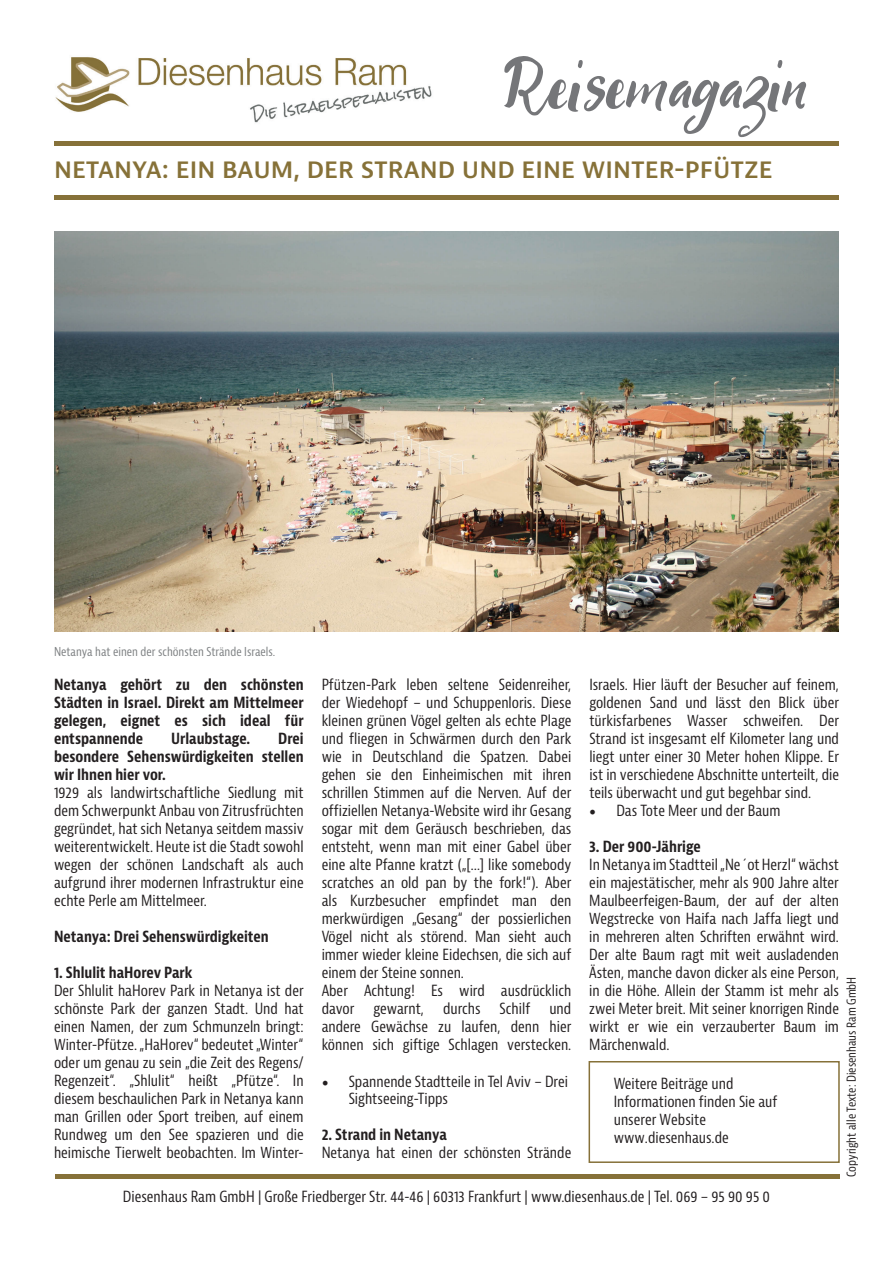
<style>
.page{position:relative;width:893px;height:1263px;background:#fff}
.page>*{position:absolute;margin:0;border:0;box-sizing:border-box;transform-origin:0 0}
.t1{font:60px "ariflikey";color:#757679}
.t2{font:600 24px "Bernina Sans";color:#867138}
.t3{font:condensed 15px/18px "Bernina Sans";color:#231f20;text-align:justify}
.t4{font:700 condensed 15px/18px "Bernina Sans";color:#231f20;text-align:justify}
.t5{font:condensed 12px "Bernina Sans";color:#7d8082}
.t6{font:condensed 12px "Bernina Sans";color:#231f20}
.s1{font-family:"Minion Pro";font-stretch:normal;font-size:18px}
</style>
<div class="page">
<div style="left:589px;top:1061px;width:251px;height:102px;background:#fff;border:2px solid #867139"></div>
<img style="left:55px;top:57px;width:377px;height:66px">
<img style="left:54px;top:232px;width:785px;height:399px">
<div style="left:55px;top:1174px;width:784px;height:5px;background:#867139"></div>
<hr style="left:54px;top:141px;width:785px;height:4px;background:#867139">
<div style="left:54px;top:195px;width:785px;height:5px;background:#867139"></div>
<h1 class="t1" style="left:504px;top:51px;width:304px">Reisemagazin</h1>
<h2 class="t2" style="left:54px;top:153px;width:720px">NETANYA: EIN BAUM, DER STRAND UND EINE WINTER-PFÜTZE</h2>
<p class="t5" style="left:54px;top:644px;width:223px">Netanya hat einen der schönsten Strände Israels.</p>
<p class="t4" style="left:54px;top:676px;width:251px">Netanya gehört zu den schönsten Städten in Israel. Direkt am Mittelmeer gelegen, eignet es sich ideal für entspannende</p>
<p class="t4" style="left:54px;top:730px;width:251px;text-indent:224px">Drei besondere Sehenswürdigkeiten stellen wir Ihnen hier vor.</p>
<p class="t3" style="left:54px;top:784px;width:251px">1929 als landwirtschaftliche Siedlung mit dem Schwerpunkt Anbau von Zitrusfrüchten gegründet, hat sich Netanya seitdem massiv weiterentwickelt. Heute ist die Stadt sowohl wegen der schönen Landschaft als auch aufgrund ihrer modernen Infrastruktur eine echte Perle am Mittelmeer.</p>
<p class="t4" style="left:54px;top:928px;width:216px">Netanya: Drei Sehenswürdigkeiten</p>
<p class="t4" style="left:54px;top:964px;width:140px">1. Shlulit haHorev Park</p>
<p class="t3" style="left:54px;top:982px;width:251px">Der Shlulit haHorev Park in Netanya ist der schönste Park der ganzen Stadt. Und hat einen Namen, der zum Schmunzeln bringt:<br>Winter-Pfütze. „HaHorev“ bedeutet „Winter“ oder um genau zu sein „die Zeit des Regens/ Regenzeit“. „Shlulit“ heißt „Pfütze“. In diesem beschaulichen Park in Netanya kann man Grillen oder Sport treiben, auf einem Rundweg um den See spazieren und die heimische Tierwelt beobachten. Im Winter-</p>
<p class="t4" style="left:171px;top:730px;width:81px">Urlaubstage.</p>
<p class="t3" style="left:322px;top:676px;width:251px;text-align:left">Pfützen-Park leben seltene Seidenreiher, der Wiedehopf – und Schuppenloris. Diese kleinen grünen Vögel gelten als echte Plage und fliegen in Schwärmen durch den Park wie in Deutschland die Spatzen. Dabei gehen sie den Einheimischen mit ihren schrillen Stimmen auf die Nerven. Auf der offiziellen Netanya-Website wird ihr Gesang sogar mit dem Geräusch beschrieben, das entsteht, wenn man mit einer Gabel über eine alte Pfanne kratzt („[…] like somebody scratches an old pan by the fork!“). Aber als Kurzbesucher empfindet man den merkwürdigen „Gesang“ der possierlichen Vögel nicht als störend. Man sieht auch immer wieder kleine Eidechsen, die sich auf einem der Steine sonnen.<br>Aber Achtung! Es wird ausdrücklich davor</p>
<p class="t3" style="left:322px;top:1000px;width:251px;text-indent:228px">und andere Gewächse zu laufen, denn hier können sich giftige Schlagen verstecken.</p>
<p class="t3" style="left:349px;top:1073px;width:221px;line-height:17.4px;text-indent:-27px"><span class="s1">•</span> Spannende Stadtteile in Tel Aviv – Drei<br>Sightseeing-Tipps</p>
<p class="t4" style="left:322px;top:1126px;width:127px">2. Strand in Netanya</p>
<p class="t3" style="left:322px;top:1144px;width:251px">Netanya hat einen der schönsten Strände</p>
<p class="t3" style="left:373px;top:1000px;width:52px">gewarnt,</p>
<p class="t3" style="left:443px;top:1000px;width:39px">durchs</p>
<p class="t3" style="left:500px;top:1000px;width:32px">Schilf</p>
<p class="t3" style="left:589px;top:676px;width:251px">Israels. Hier läuft der Besucher auf feinem, goldenen Sand und lässt den Blick über türkisfarbenes Wasser schweifen. Der Strand ist insgesamt elf Kilometer lang und liegt unter einer 30 Meter hohen Klippe. Er ist in verschiedene Abschnitte unterteilt, die teils überwacht und gut begehbar sind.</p>
<p class="t3" style="left:589px;top:802px;width:193px"><span class="s1">•</span> Das Tote Meer und der Baum</p>
<p class="t4" style="left:589px;top:838px;width:113px">3. Der 900-Jährige</p>
<p class="t3" style="left:589px;top:856px;width:251px">In Netanya im Stadtteil „Ne´ot Herzl“ wächst ein majestätischer, mehr als 900 Jahre alter Maulbeerfeigen-Baum, der auf der alten Wegstrecke von Haifa nach Jaffa liegt und in mehreren alten Schriften erwähnt wird.<br>Der alte Baum ragt mit weit ausladenden Ästen, manche davon dicker als eine Person, in die Höhe. Allein der Stamm ist mehr als zwei Meter breit. Mit seiner knorrigen Rinde wirkt er wie ein verzauberter Baum im Märchenwald.</p>
<p class="t6" style="left:844px;top:1177px;width:202px;rotate:-90deg">Copyright alle Texte: Diesenhaus Ram GmbH</p>
<p class="t3" style="left:614px;top:1075px;width:165px;text-align:left">Weitere Beiträge und<br>Informationen finden Sie auf unserer Website www.diesenhaus.de</p>
<p class="t3" style="left:123px;top:1188px;width:649px">Diesenhaus Ram GmbH | Große Friedberger Str. 44-46 | 60313 Frankfurt | www.diesenhaus.de | Tel. 069 – 95 90 95 0</p>
</div>
